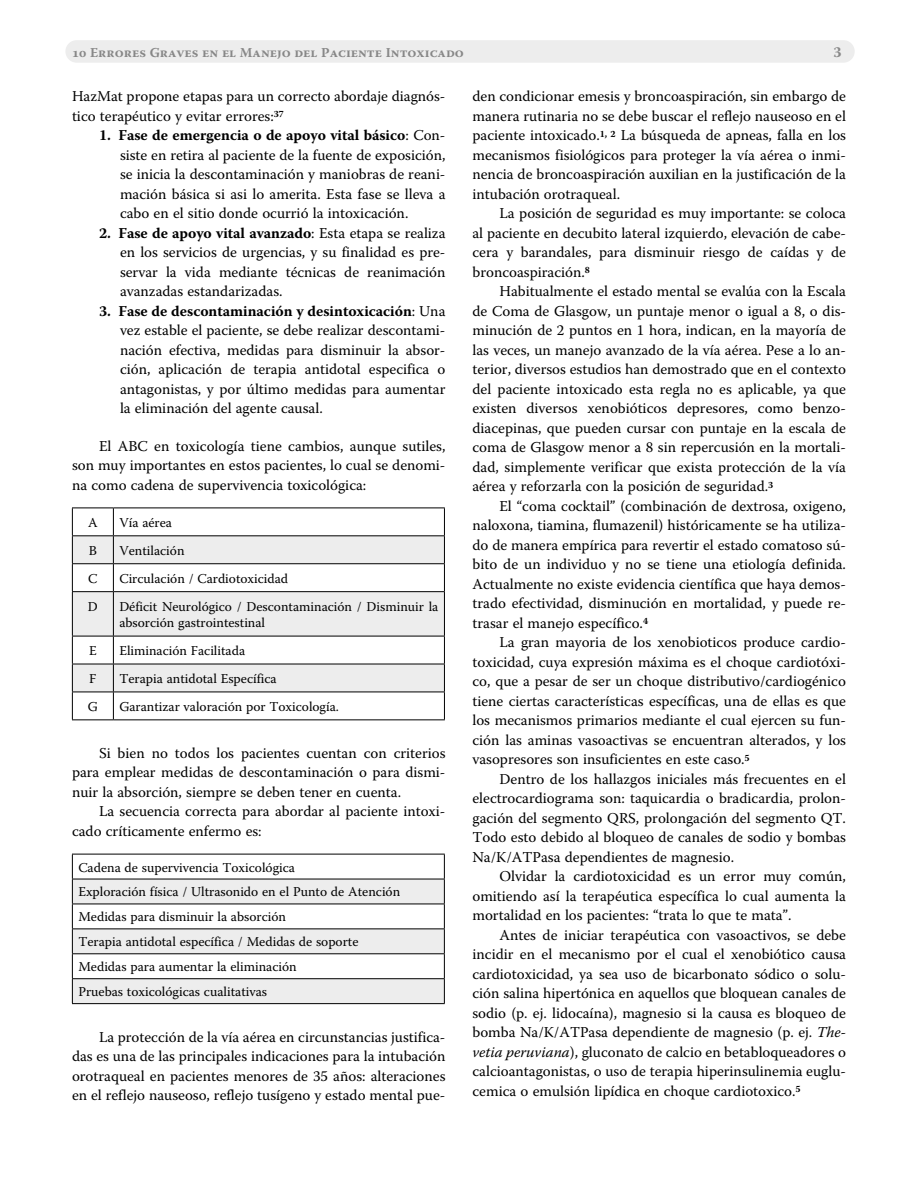
<style>
.page{position:relative;width:918px;height:1188px;background:#fff}
.page>*{position:absolute;margin:0;border:0;box-sizing:border-box;transform-origin:0 0}
.Pfo-num-2{font:15px/19.5px "Warnock Pro";color:#000;text-align:justify}
.Espacio-1p0{font:15px/19.5px "Warnock Pro";color:#000;text-align:justify}
.t1{font:700 15px "Warnock Pro";color:#878787}
.Tabla-texto{font:13.5px/16.5px "Warnock Pro";color:#000}
.t2{font:700 13.5px "Warnock Pro";color:#878787}
.Tabla-centro{font:13.5px "Warnock Pro";color:#000}
.s1{font-weight:700}
.s2{font-style:italic}
</style>
<div class="page">
<div style="left:65px;top:40px;width:790px;height:23px;background:#ededed;border-radius:11px"></div>
<svg style="left:73px;top:536px;width:371px;height:156px;fill:#ededed"></svg>
<hr style="left:72px;top:535px;width:41px;height:1px;background:#000">
<hr style="left:113px;top:535px;width:332px;height:1px;background:#000">
<hr style="left:72px;top:563px;width:41px;height:1px;background:#000">
<hr style="left:113px;top:563px;width:332px;height:1px;background:#000">
<svg style="left:113px;top:509px;width:1px;height:82px"></svg>
<hr style="left:72px;top:591px;width:41px;height:1px;background:#000">
<hr style="left:113px;top:591px;width:332px;height:1px;background:#000">
<hr style="left:113px;top:592px;width:1px;height:44px;background:#000">
<hr style="left:72px;top:636px;width:41px;height:1px;background:#000">
<hr style="left:113px;top:636px;width:332px;height:1px;background:#000">
<hr style="left:72px;top:664px;width:41px;height:1px;background:#000">
<hr style="left:113px;top:664px;width:332px;height:1px;background:#000">
<hr style="left:72px;top:692px;width:41px;height:1px;background:#000">
<hr style="left:113px;top:692px;width:332px;height:1px;background:#000">
<svg style="left:113px;top:636px;width:1px;height:83px"></svg>
<hr style="left:72px;top:508px;width:41px;height:1px;background:#000">
<hr style="left:113px;top:508px;width:332px;height:1px;background:#000">
<svg style="left:72px;top:508px;width:1px;height:83px"></svg>
<svg style="left:444px;top:508px;width:1px;height:83px"></svg>
<hr style="left:72px;top:592px;width:1px;height:44px;background:#000">
<hr style="left:444px;top:592px;width:1px;height:44px;background:#000">
<svg style="left:72px;top:636px;width:1px;height:83px"></svg>
<svg style="left:444px;top:636px;width:1px;height:83px"></svg>
<hr style="left:72px;top:719px;width:41px;height:1px;background:#000">
<hr style="left:113px;top:719px;width:332px;height:1px;background:#000">
<svg style="left:73px;top:880px;width:371px;height:123px;fill:#ededed"></svg>
<hr style="left:72px;top:879px;width:373px;height:1px;background:#000">
<hr style="left:72px;top:904px;width:373px;height:1px;background:#000">
<hr style="left:72px;top:928px;width:373px;height:1px;background:#000">
<hr style="left:72px;top:953px;width:373px;height:1px;background:#000">
<hr style="left:72px;top:978px;width:373px;height:1px;background:#000">
<hr style="left:72px;top:854px;width:373px;height:1px;background:#000">
<svg style="left:72px;top:854px;width:1px;height:149px"></svg>
<svg style="left:444px;top:854px;width:1px;height:149px"></svg>
<hr style="left:72px;top:1003px;width:373px;height:1px;background:#000">
<p class="t2" style="left:72px;top:44px;width:393px">10 Errores Graves en el Manejo del Paciente Intoxicado</p>
<p class="t1" style="left:833px;top:43px;width:10px">3</p>
<p class="Pfo-num-2" style="left:72px;top:86px;width:375px">HazMat propone etapas para un correcto abordaje diagnós&shy;tico terapéutico y evitar errores:<sup>37</sup></p>
<p class="Pfo-num-2" style="left:120px;top:125px;width:327px;text-indent:-21px"><span class="s1">1. Fase de emergencia o de apoyo vital básico</span>: Con&shy;siste en retira al paciente de la fuente de exposición, se inicia la descontaminación y maniobras de reani&shy;mación básica si asi lo amerita. Esta fase se lleva a cabo en el sitio donde ocurrió la intoxicación.</p>
<p class="Pfo-num-2" style="left:120px;top:223px;width:327px;text-indent:-21px"><span class="s1">2. Fase de apoyo vital avanzado</span>: Esta etapa se realiza en los servicios de urgencias, y su finalidad es pre&shy;servar la vida mediante técnicas de reanimación avanzadas estandarizadas.</p>
<p class="Pfo-num-2" style="left:120px;top:301px;width:327px;text-indent:-21px"><span class="s1">3. Fase de descontaminación y desintoxicación</span>: Una vez estable el paciente, se debe realizar descontami&shy;nación efectiva, medidas para disminuir la absor&shy;ción, aplicación de terapia antidotal especifica o antagonistas, y por último medidas para aumentar la eliminación del agente causal.</p>
<p class="Espacio-1p0" style="left:72px;top:436px;width:375px;text-indent:27px">El ABC en toxicología tiene cambios, aunque sutiles, son muy importantes en estos pacientes, lo cual se denomi&shy;na como cadena de supervivencia toxicológica:</p>
<p class="Tabla-centro" style="left:88px;top:514px;width:11px">A</p>
<p class="Tabla-texto" style="left:119px;top:514px;width:54px">Vía aérea</p>
<p class="Tabla-centro" style="left:89px;top:542px;width:10px">B</p>
<p class="Tabla-texto" style="left:119px;top:542px;width:67px">Ventilación</p>
<p class="Tabla-centro" style="left:88px;top:570px;width:11px">C</p>
<p class="Tabla-texto" style="left:119px;top:570px;width:170px">Circulación / Cardiotoxicidad</p>
<p class="Tabla-centro" style="left:88px;top:598px;width:11px">D</p>
<p class="Tabla-texto" style="left:119px;top:598px;width:321px">Déficit Neurológico / Descontaminación / Disminuir la absorción gastrointestinal</p>
<p class="Tabla-centro" style="left:89px;top:642px;width:9px">E</p>
<p class="Tabla-texto" style="left:119px;top:642px;width:127px">Eliminación Facilitada</p>
<p class="Tabla-centro" style="left:89px;top:670px;width:9px">F</p>
<p class="Tabla-texto" style="left:119px;top:670px;width:159px">Terapia antidotal Específica</p>
<p class="Tabla-centro" style="left:88px;top:698px;width:12px">G</p>
<p class="Tabla-texto" style="left:119px;top:698px;width:221px">Garantizar valoración por Toxicología.</p>
<p class="Pfo-num-2" style="left:72px;top:743px;width:375px;text-indent:27px">Si bien no todos los pacientes cuentan con criterios para emplear medidas de descontaminación o para dismi&shy;nuir la absorción, siempre se deben tener en cuenta.</p>
<p class="Pfo-num-2" style="left:72px;top:801px;width:375px;text-indent:27px">La secuencia correcta para abordar al paciente intoxi&shy;cado críticamente enfermo es:</p>
<p class="Tabla-texto" style="left:78px;top:859px;width:218px">Cadena de supervivencia Toxicológica</p>
<p class="Tabla-texto" style="left:78px;top:884px;width:323px">Exploración física / Ultrasonido en el Punto de Atención</p>
<p class="Tabla-texto" style="left:78px;top:908px;width:209px">Medidas para disminuir la absorción</p>
<p class="Tabla-texto" style="left:78px;top:933px;width:282px">Terapia antidotal específica / Medidas de soporte</p>
<p class="Tabla-texto" style="left:78px;top:958px;width:220px">Medidas para aumentar la eliminación</p>
<p class="Tabla-texto" style="left:78px;top:983px;width:190px">Pruebas toxicológicas cualitativas</p>
<p class="Pfo-num-2" style="left:72px;top:1027px;width:375px;text-indent:27px">La protección de la vía aérea en circunstancias justifica&shy;das es una de las principales indicaciones para la intubación orotraqueal en pacientes menores de 35 años: alteraciones en el reflejo nauseoso, reflejo tusígeno y estado mental pue-</p>
<p class="Pfo-num-2" style="left:472px;top:86px;width:375px">den condicionar emesis y broncoaspiración, sin embargo de manera rutinaria no se debe buscar el reflejo nauseoso en el paciente intoxicado.<sup>1,</sup> <sup>2</sup> La búsqueda de apneas, falla en los mecanismos fisiológicos para proteger la vía aérea o inmi&shy;nencia de broncoaspiración auxilian en la justificación de la intubación orotraqueal.</p>
<p class="Pfo-num-2" style="left:472px;top:203px;width:375px;text-indent:27px">La posición de seguridad es muy importante: se coloca al paciente en decubito lateral izquierdo, elevación de cabe&shy;cera y barandales, para disminuir riesgo de caídas y de broncoaspiración.<sup>8</sup></p>
<p class="Pfo-num-2" style="left:472px;top:281px;width:375px;text-indent:27px">Habitualmente el estado mental se evalúa con la Escala de Coma de Glasgow, un puntaje menor o igual a 8, o dis&shy;minución de 2 puntos en 1 hora, indican, en la mayoría de las veces, un manejo avanzado de la vía aérea. Pese a lo an&shy;terior, diversos estudios han demostrado que en el contexto del paciente intoxicado esta regla no es aplicable, ya que existen diversos xenobióticos depresores, como benzo&shy;diacepinas, que pueden cursar con puntaje en la escala de coma de Glasgow menor a 8 sin repercusión en la mortali&shy;dad, simplemente verificar que exista protección de la vía aérea y reforzarla con la posición de seguridad.<sup>3</sup></p>
<p class="Pfo-num-2" style="left:472px;top:496px;width:375px;text-indent:27px">El “coma cocktail” (combinación de dextrosa, oxigeno, naloxona, tiamina, flumazenil) históricamente se ha utiliza&shy;do de manera empírica para revertir el estado comatoso sú&shy;bito de un individuo y no se tiene una etiología definida.<br>Actualmente no existe evidencia científica que haya demos&shy;trado efectividad, disminución en mortalidad, y puede re&shy;trasar el manejo específico.<sup>4</sup></p>
<p class="Pfo-num-2" style="left:472px;top:632px;width:375px;text-indent:27px">La gran mayoria de los xenobioticos produce cardio&shy;toxicidad, cuya expresión máxima es el choque cardiotóxi&shy;co, que a pesar de ser un choque distributivo/cardiogénico tiene ciertas características específicas, una de ellas es que los mecanismos primarios mediante el cual ejercen su fun&shy;ción las aminas vasoactivas se encuentran alterados, y los vasopresores son insuficientes en este caso.<sup>5</sup></p>
<p class="Pfo-num-2" style="left:472px;top:769px;width:375px;text-indent:27px">Dentro de los hallazgos iniciales más frecuentes en el electrocardiograma son: taquicardia o bradicardia, prolon&shy;gación del segmento QRS, prolongación del segmento QT.<br>Todo esto debido al bloqueo de canales de sodio y bombas Na/K/ATPasa dependientes de magnesio.</p>
<p class="Pfo-num-2" style="left:472px;top:866px;width:375px;text-indent:27px">Olvidar la cardiotoxicidad es un error muy común, omitiendo así la terapéutica específica lo cual aumenta la mortalidad en los pacientes: “trata lo que te mata”.</p>
<p class="Pfo-num-2" style="left:472px;top:925px;width:375px;text-indent:27px">Antes de iniciar terapéutica con vasoactivos, se debe incidir en el mecanismo por el cual el xenobiótico causa cardiotoxicidad, ya sea uso de bicarbonato sódico o solu&shy;ción salina hipertónica en aquellos que bloquean canales de sodio (p. ej. lidocaína), magnesio si la causa es bloqueo de bomba Na/K/ATPasa dependiente de magnesio (p. ej. <span class="s2">The&shy;vetia peruviana</span>), gluconato de calcio en betabloqueadores o calcioantagonistas, o uso de terapia hiperinsulinemia euglu&shy;cemica o emulsión lipídica en choque cardiotoxico.<sup>5</sup></p>
</div>
